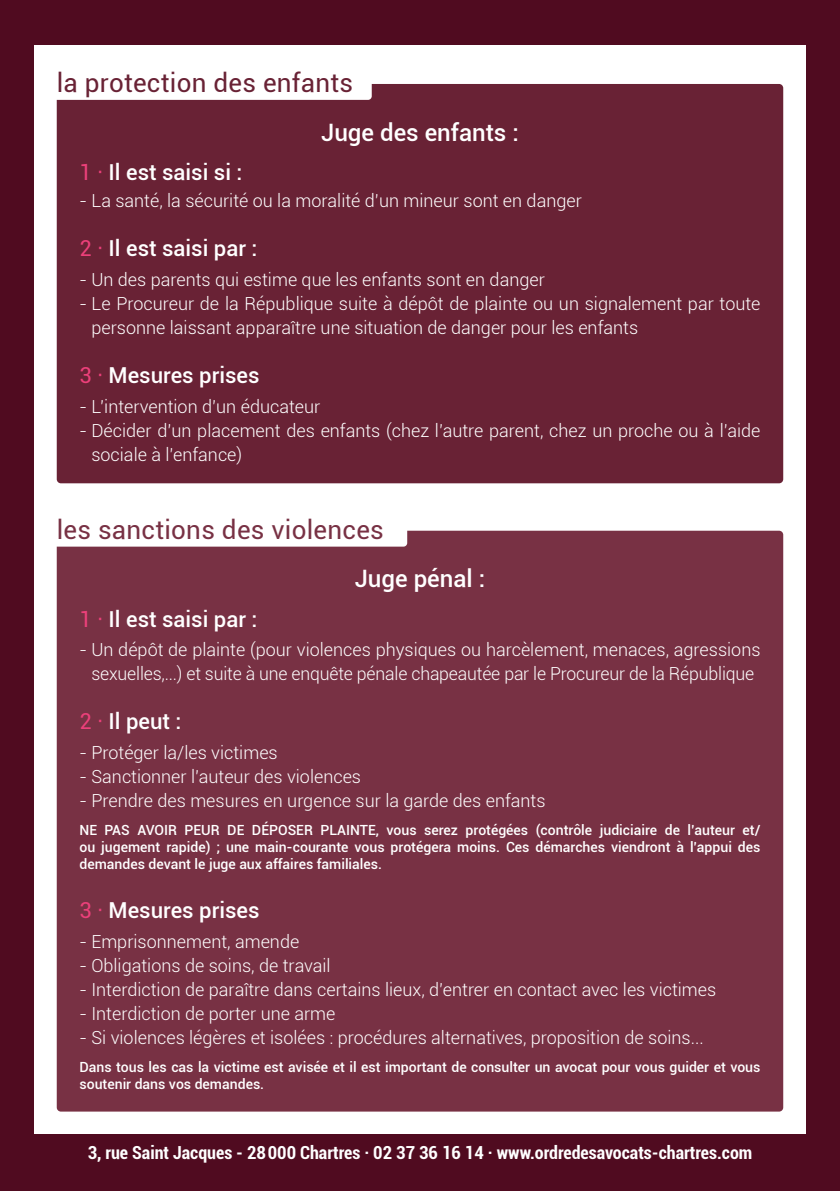
<style>
.page{position:relative;width:840px;height:1191px;background:#fff}
.page>*{position:absolute;margin:0;border:0;box-sizing:border-box;transform-origin:0 0}
.t1{font:26px "Roboto";letter-spacing:.01em;color:#783144}
.t2{font:26px "Roboto";letter-spacing:.01em;color:#692235}
.t3{font:500 24px "Roboto";color:#fff}
.t4{font:500 22px "Roboto";color:#fff}
.t5{font:300 18px/24px "Roboto";color:#fff}
.t6{font:700 condensed 18px "Roboto";color:#fff}
.t7{font:500 14px/16.8px "Roboto";color:#fff;text-align:justify}
.s1{font-weight:400;color:#ec407a}
</style>
<div class="page">
<div style="left:0;top:0;width:839px;height:1191px;background:#500b20"></div>
<div style="left:34px;top:45px;width:771px;height:1089px;background:#fff"></div>
<div style="left:57px;top:84px;width:725px;height:399px;background:#692235;border-radius:4px"></div>
<div style="left:57px;top:531px;width:725px;height:580px;background:#783144;border-radius:4px"></div>
<div style="left:34px;top:68px;width:337px;height:32px;background:#fff;border-radius:4px"></div>
<div style="left:34px;top:515px;width:373px;height:31px;background:#fff;border-radius:4px"></div>
<h1 class="t2" style="left:57px;top:64px;width:297px">la protection des enfants</h1>
<h2 class="t3" style="left:321px;top:115px;width:199px">Juge des enfants :</h2>
<p class="t4" style="left:79px;top:156px;width:164px"><span class="s1">1 ·</span> Il est saisi si :</p>
<p class="t5" style="left:79px;top:188px;width:503px">- La santé, la sécurité ou la moralité d’un mineur sont en danger</p>
<p class="t4" style="left:79px;top:233px;width:179px"><span class="s1">2 ·</span> Il est saisi par :</p>
<p class="t5" style="left:79px;top:267px;width:466px">- Un des parents qui estime que les enfants sont en danger</p>
<p class="t5" style="left:91px;top:291px;width:670px;text-indent:-12px">- Le Procureur de la République suite à dépôt de plainte ou un signalement par toute personne laissant apparaître une situation de danger pour les enfants</p>
<p class="t4" style="left:79px;top:359px;width:181px"><span class="s1">3 ·</span> Mesures prises</p>
<p class="t5" style="left:79px;top:393px;width:242px">- L’intervention d’un éducateur</p>
<p class="t5" style="left:91px;top:417px;width:670px;text-indent:-12px">- Décider d’un placement des enfants (chez l’autre parent, chez un proche ou à l’aide sociale à l’enfance)</p>
<h1 class="t1" style="left:57px;top:511px;width:328px">les sanctions des violences</h1>
<h2 class="t3" style="left:354px;top:562px;width:132px">Juge pénal :</h2>
<p class="t4" style="left:79px;top:603px;width:179px"><span class="s1">1 ·</span> Il est saisi par :</p>
<p class="t5" style="left:79px;top:637px;width:682px;text-align:center">- Un dépôt de plainte (pour violences physiques ou harcèlement, menaces, agressions sexuelles,...) et suite à une enquête pénale chapeautée par le Procureur de la République</p>
<p class="t4" style="left:79px;top:706px;width:103px"><span class="s1">2 ·</span> Il peut :</p>
<p class="t5" style="left:79px;top:740px;width:200px">- Protéger la/les victimes</p>
<p class="t5" style="left:79px;top:764px;width:283px">- Sanctionner l’auteur des violences</p>
<p class="t5" style="left:79px;top:788px;width:467px">- Prendre des mesures en urgence sur la garde des enfants</p>
<p class="t7" style="left:79px;top:821px;width:682px">NE PAS AVOIR PEUR DE DÉPOSER PLAINTE, vous serez protégées (contrôle judiciaire de l’auteur et/ ou jugement rapide) ; une main-courante vous protégera moins. Ces démarches viendront à l’appui des demandes devant le juge aux affaires familiales.</p>
<p class="t4" style="left:79px;top:894px;width:181px"><span class="s1">3 ·</span> Mesures prises</p>
<p class="t5" style="left:79px;top:928px;width:221px">- Emprisonnement, amende</p>
<p class="t5" style="left:79px;top:952px;width:253px">- Obligations de soins, de travail</p>
<p class="t5" style="left:79px;top:976px;width:638px">- Interdiction de paraître dans certains lieux, d’entrer en contact avec les victimes</p>
<p class="t5" style="left:79px;top:1000px;width:257px">- Interdiction de porter une arme</p>
<p class="t5" style="left:79px;top:1024px;width:625px">- Si violences légères et isolées : procédures alternatives, proposition de soins...</p>
<p class="t7" style="left:79px;top:1057px;width:682px">Dans tous les cas la victime est avisée et il est important de consulter un avocat pour vous guider et vous soutenir dans vos demandes.</p>
<p class="t6" style="left:88px;top:1140px;width:665px">3, rue Saint Jacques - 28 000 Chartres · 02 37 36 16 14 · www.ordredesavocats-chartres.com</p>
</div>
